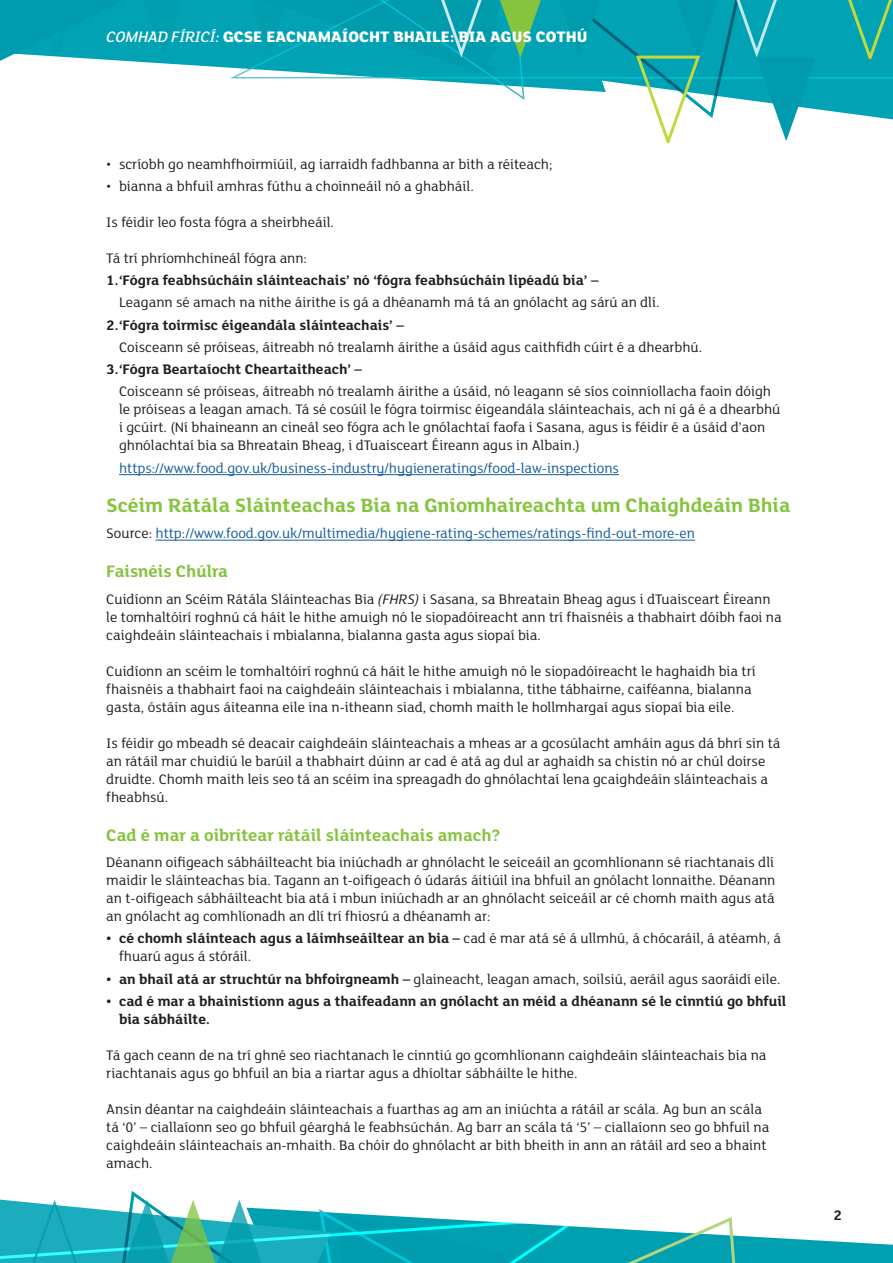
<style>
.page{position:relative;width:893px;height:1263px;background:#fff}
.page>*{position:absolute;margin:0;border:0;box-sizing:border-box;transform-origin:0 0}
.t1{font:700 21px "FS Lola";color:#86c43f}
.sub_head{font:700 18px "FS Lola";color:#86c43f}
.t2{font:800 16.5px "FS Lola";color:#fff}
.Body_Text{font:15px/18px "FS Lola";color:#231f20}
.Body_Text-2{font:700 15px/18px "FS Lola";color:#231f20}
.Body_Text-3{font:15px "FS Lola";color:#175d9e}
.s1{font-weight:500;font-style:italic}
.s2{font-weight:500}
.s3{color:#231f20}
.s4{font-style:italic}
.s5{font-weight:700}
</style>
<div class="page">
<div style="left:189px;top:0;width:36px;height:68px;background:#00a2b3"></div>
<svg style="left:0;top:0;width:189px;height:65px;background:#16a7b7"></svg>
<svg style="left:225px;top:0;width:668px;height:144px"></svg>
<svg style="left:0;top:1191px;width:893px;height:72px"></svg>
<hr style="left:119px;top:474px;width:500px;height:1px;background:#175d9e">
<hr style="left:156px;top:540px;width:539px;height:1px;background:#175d9e">
<p class="t2" style="left:106px;top:25px;width:483px"><span class="s1">COMHAD FÍRICÍ:</span> GCSE EACN MAÍOCHT BHAILE: BIA AGUS COTHÚ</p>
<p class="t2" style="left:107px;top:26px;width:357px"><span class="s1">FACTFILE:</span> GCE HISTORY OF ART / <span class="s2">ARCHITECTURE</span></p>
<p class="Body_Text" style="left:106px;top:154px;width:448px">• scríobh go neamhfhoirmiúil, ag iarraidh fadhbanna ar bith a réiteach;</p>
<p class="Body_Text" style="left:106px;top:176px;width:369px">• bianna a bhfuil amhras fúthu a choinneáil nó a ghabháil.</p>
<p class="Body_Text" style="left:106px;top:212px;width:229px">Is féidir leo fosta fógra a sheirbheáil.</p>
<p class="Body_Text" style="left:106px;top:248px;width:202px">Tá trí phríomhchineál fógra ann:</p>
<p class="Body_Text-2" style="left:106px;top:270px;width:494px">1.‘Fógra feabhsúcháin sláinteachais’ nó ‘fógra feabhsúcháin lipéadú bia’ –</p>
<p class="Body_Text" style="left:119px;top:293px;width:542px">Leagann sé amach na nithe áirithe is gá a dhéanamh má tá an gnólacht ag sárú an dlí.</p>
<p class="Body_Text-2" style="left:106px;top:315px;width:299px">2.‘Fógra toirmisc éigeandála sláinteachais’ –</p>
<p class="Body_Text" style="left:119px;top:337px;width:585px">Coisceann sé próiseas, áitreabh nó trealamh áirithe a úsáid agus caithfidh cúirt é a dhearbhú.</p>
<p class="Body_Text-2" style="left:106px;top:359px;width:257px">3.‘Fógra Beartaíocht Cheartaitheach’ –</p>
<p class="Body_Text" style="left:119px;top:382px;width:663px">Coisceann sé próiseas, áitreabh nó trealamh áirithe a úsáid, nó leagann sé síos coinníollacha faoin dóigh le próiseas a leagan amach. Tá sé cosúil le fógra toirmisc éigeandála sláinteachais, ach ní gá é a dhearbhú i gcúirt. (Ní bhaineann an cineál seo fógra ach le gnólachtaí faofa i Sasana, agus is féidir é a úsáid d’aon ghnólachtaí bia sa Bhreatain Bheag, i dTuaisceart Éireann agus in Albain.)</p>
<p class="Body_Text-3" style="left:119px;top:458px;width:501px">https://www.food.gov.uk/business-industry/hygieneratings/food-law-inspections</p>
<h2 class="t1" style="left:106px;top:490px;width:686px">Scéim Rátála Sláinteachas Bia na Gníomhaireachta um Chaighdeáin Bhia</h2>
<p class="Body_Text-3" style="left:106px;top:523px;width:590px"><span class="s3">Source:</span> http://www.food.gov.uk/multimedia/hygiene-rating-schemes/ratings-find-out-more-en</p>
<p class="sub_head" style="left:106px;top:559px;width:123px">Faisnéis Chúlra</p>
<p class="Body_Text" style="left:106px;top:589px;width:677px">Cuidíonn an Scéim Rátála Sláinteachas Bia <span class="s4">(FHRS)</span> i Sasana, sa Bhreatain Bheag agus i dTuaisceart Éireann le tomhaltóirí roghnú cá háit le hithe amuigh nó le siopadóireacht ann trí fhaisnéis a thabhairt dóibh faoi na caighdeáin sláinteachais i mbialanna, bialanna gasta agus siopaí bia.</p>
<p class="Body_Text" style="left:106px;top:661px;width:651px">Cuidíonn an scéim le tomhaltóirí roghnú cá háit le hithe amuigh nó le siopadóireacht le haghaidh bia trí fhaisnéis a thabhairt faoi na caighdeáin sláinteachais i mbialanna, tithe tábhairne, caiféanna, bialanna gasta, óstáin agus áiteanna eile ina n-itheann siad, chomh maith le hollmhargaí agus siopaí bia eile.</p>
<p class="Body_Text" style="left:106px;top:733px;width:676px">Is féidir go mbeadh sé deacair caighdeáin sláinteachais a mheas ar a gcosúlacht amháin agus dá bhrí sin tá an rátáil mar chuidiú le barúil a thabhairt dúinn ar cad é atá ag dul ar aghaidh sa chistin nó ar chúl doirse druidte. Chomh maith leis seo tá an scéim ina spreagadh do ghnólachtaí lena gcaighdeáin sláinteachais a fheabhsú.</p>
<p class="sub_head" style="left:106px;top:822px;width:396px">Cad é mar a oibrítear rátáil sláinteachais amach?</p>
<p class="Body_Text" style="left:106px;top:853px;width:671px;text-align:justify">Déanann oifigeach sábháilteacht bia iniúchadh ar ghnólacht le seiceáil an gcomhlíonann sé riachtanais dlí maidir le sláinteachas bia. Tagann an t-oifigeach ó údarás áitiúil ina bhfuil an gnólacht lonnaithe. Déanann an t-oifigeach sábháilteacht bia atá i mbun iniúchadh ar an ghnólacht seiceáil ar cé chomh maith agus atá an gnólacht ag comhlíonadh an dlí trí fhiosrú a dhéanamh ar:</p>
<p class="Body_Text" style="left:119px;top:929px;width:663px;text-indent:-13px"><span class="s5">• cé chomh sláinteach agus a láimhseáiltear an bia –</span> cad é mar atá sé á ullmhú, á chócaráil, á atéamh, á fhuarú agus á stóráil.</p>
<p class="Body_Text" style="left:106px;top:969px;width:676px"><span class="s5">• an bhail atá ar struchtúr na bhfoirgneamh –</span> glaineacht, leagan amach, soilsiú, aeráil agus saoráidí eile.</p>
<p class="Body_Text-2" style="left:119px;top:991px;width:669px;text-indent:-13px">• cad é mar a bhainistíonn agus a thaifeadann an gnólacht an méid a dhéanann sé le cinntiú go bhfuil bia sábháilte.</p>
<p class="Body_Text" style="left:106px;top:1045px;width:662px">Tá gach ceann de na trí ghné seo riachtanach le cinntiú go gcomhlíonann caighdeáin sláinteachais bia na riachtanais agus go bhfuil an bia a riartar agus a dhíoltar sábháilte le hithe.</p>
<p class="Body_Text" style="left:106px;top:1099px;width:664px">Ansin déantar na caighdeáin sláinteachais a fuarthas ag am an iniúchta a rátáil ar scála. Ag bun an scála tá ‘0’ – ciallaíonn seo go bhfuil géarghá le feabhsúchán. Ag barr an scála tá ‘5’ – ciallaíonn seo go bhfuil na caighdeáin sláinteachais an-mhaith. Ba chóir do ghnólacht ar bith bheith in ann an rátáil ard seo a bhaint amach.</p>
<p class="Body_Text-2" style="left:834px;top:1206px;width:10px">2</p>
</div>
